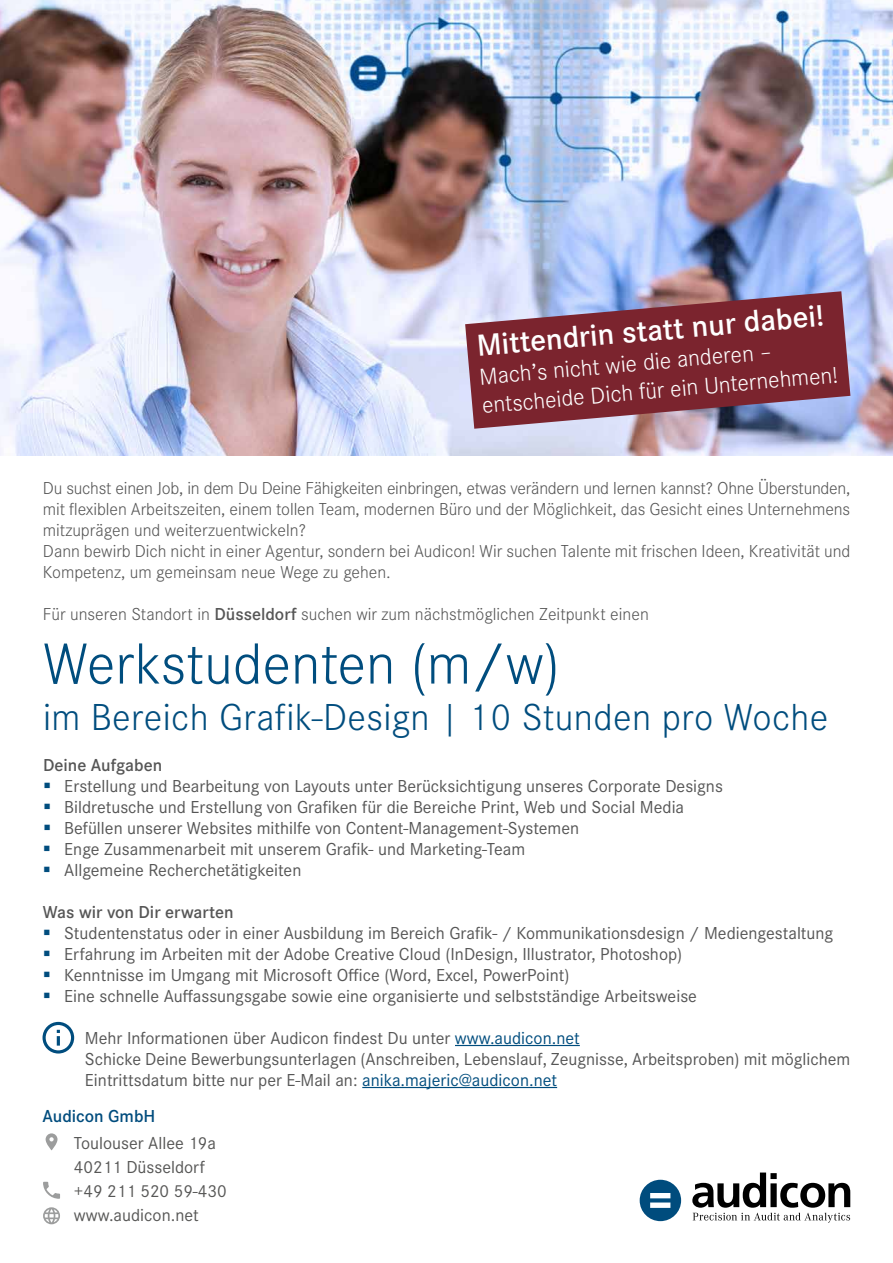
<style>
.page{position:relative;width:893px;height:1263px;background:#fff}
.page>*{position:absolute;margin:0;border:0;box-sizing:border-box;transform-origin:0 0}
.t1{font:300 60px "Corporate S";color:#004d7e}
.t2{font:300 39px "Corporate S";letter-spacing:.01em;color:#004d7e}
.t3{font:600 31.5px "Corporate S";color:#fff}
.t4{font:300 24px/28.8px "Corporate S";color:#fff}
.t5{font:18px/21px "Corporate S";color:#565656}
.t6{font:300 18px/21px "Corporate S";letter-spacing:-.005em;color:#565656}
.t7{font:18px/24px "Corporate S";color:#575756}
.t8{font:600 18px "Corporate S";color:#565656}
.t9{font:600 18px "Corporate S";color:#004c7d}
.s1{font-weight:600}
.s2{color:#004d7e}
</style>
<div class="page">
<img style="left:0;top:0;width:893px;height:455px">
<hr style="left:455px;top:1045px;width:125px;height:1px;background:#004d7e">
<hr style="left:362px;top:1087px;width:195px;height:1px;background:#004d7e">
<svg style="left:43px;top:1022px;width:31px;height:31px"></svg>
<svg style="left:465px;top:291px;width:385px;height:138px;background:#864757"></svg>
<svg style="left:43px;top:1207px;width:17px;height:17px"></svg>
<svg style="left:46px;top:1133px;width:12px;height:17px"></svg>
<svg style="left:43px;top:1182px;width:17px;height:17px"></svg>
<svg style="left:640px;top:1180px;width:41px;height:41px"></svg>
<svg style="left:692px;top:1172px;width:158px;height:50px"></svg>
<h3 class="t3" style="left:475px;top:327px;width:350px;rotate:-5deg">Mittendrin statt nur dabei!</h3>
<h3 class="t4" style="left:478px;top:362px;width:359px;rotate:-5deg">Mach’s nicht wie die anderen – entscheide Dich für ein Unternehmen!</h3>
<p class="t6" style="left:43px;top:478px;width:809px">Du suchst einen Job, in dem Du Deine Fähigkeiten einbringen, etwas verändern und lernen kannst? Ohne Überstunden, mit flexiblen Arbeitszeiten, einem tollen Team, modernen Büro und der Möglichkeit, das Gesicht eines Unternehmens mitzuprägen und weiterzuentwickeln?<br>Dann bewirb Dich nicht in einer Agentur, sondern bei Audicon! Wir suchen Talente mit frischen Ideen, Kreativität und Kompetenz, um gemeinsam neue Wege zu gehen.</p>
<p class="t6" style="left:43px;top:604px;width:607px">Für unseren Standort in <span class="s1">Düsseldorf</span> suchen wir zum nächstmöglichen Zeitpunkt einen</p>
<h1 class="t1" style="left:43px;top:630px;width:518px">Werkstudenten (m/w)</h1>
<h2 class="t2" style="left:43px;top:695px;width:787px">im Bereich Grafik-Design | 10 Stunden pro Woche</h2>
<p class="t8" style="left:43px;top:754px;width:121px">Deine Aufgaben</p>
<p class="t5" style="left:64px;top:775px;width:660px">Erstellung und Bearbeitung von Layouts unter Berücksichtigung unseres Corporate Designs Bildretusche und Erstellung von Grafiken für die Bereiche Print, Web und Social Media Befüllen unserer Websites mithilfe von Content-Management-Systemen<br>Enge Zusammenarbeit mit unserem Grafik- und Marketing-Team<br>Allgemeine Recherchetätigkeiten</p>
<p class="t8" style="left:43px;top:901px;width:192px">Was wir von Dir erwarten</p>
<p class="t5" style="left:64px;top:922px;width:771px">Studentenstatus oder in einer Ausbildung im Bereich Grafik- / Kommunikationsdesign / Mediengestaltung Erfahrung im Arbeiten mit der Adobe Creative Cloud (InDesign, Illustrator, Photoshop)<br>Kenntnisse im Umgang mit Microsoft Office (Word, Excel, PowerPoint)<br>Eine schnelle Auffassungsgabe sowie eine organisierte und selbstständige Arbeitsweise</p>
<p class="t5" style="left:85px;top:1027px;width:767px">Mehr Informationen über Audicon findest Du unter <span class="s2">www.audicon.net<br></span>Schicke Deine Bewerbungsunterlagen (Anschreiben, Lebenslauf, Zeugnisse, Arbeitsproben) mit möglichem<br>Eintrittsdatum bitte nur per E-Mail an: <span class="s2">anika.majeric@audicon.net</span></p>
<p class="t9" style="left:43px;top:1106px;width:114px">Audicon GmbH</p>
<p class="t7" style="left:74px;top:1131px;width:154px">Toulouser Allee 19a<br>40211 Düsseldorf +49 211 520 59-430 www.audicon.net</p>
</div>
